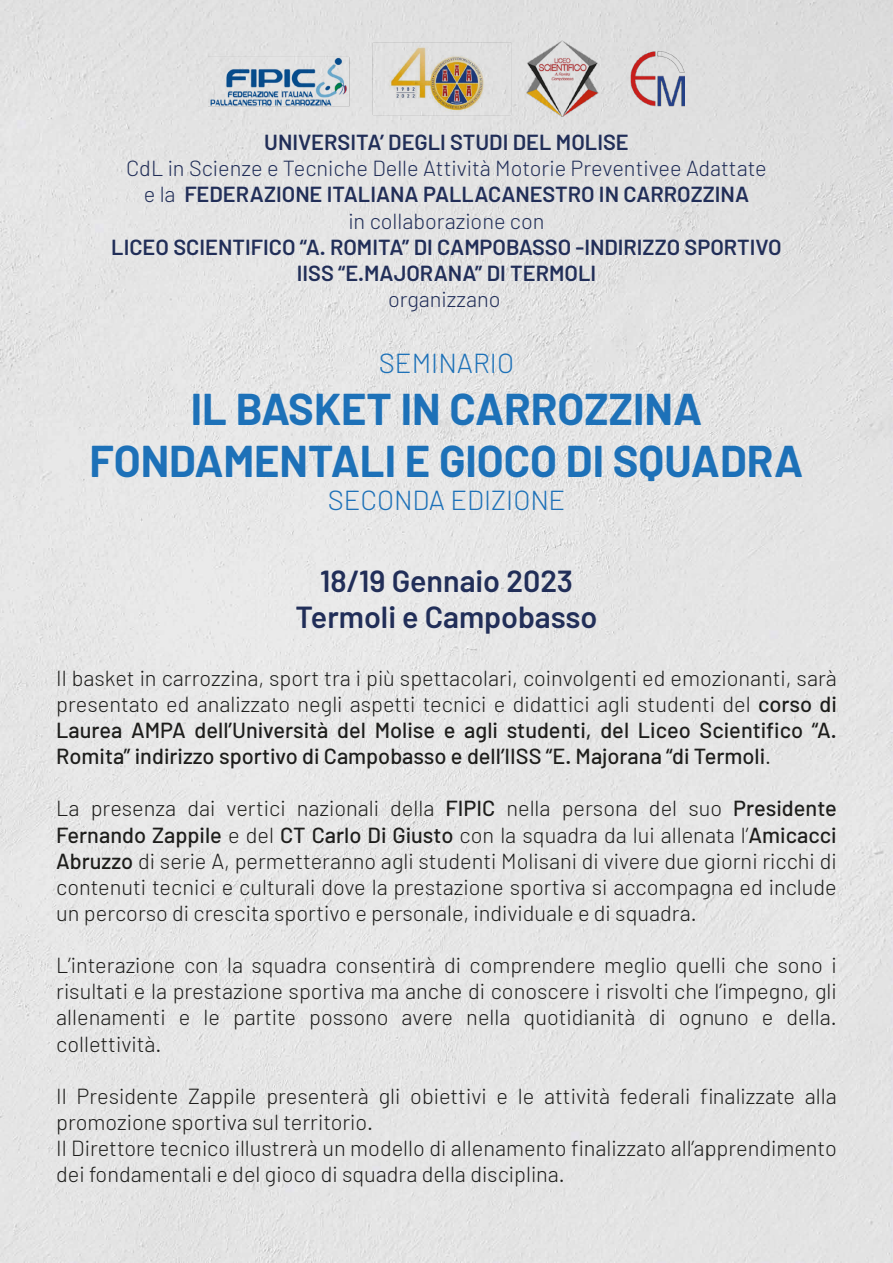
<style>
.page{position:relative;width:893px;height:1263px;background:#e5e5e5}
.page>*{position:absolute;margin:0;border:0;box-sizing:border-box;transform-origin:0 0}
.t1{font:700 43.5px/52.2px "Barlow";color:#1d71b8;text-align:center}
.t2{font:600 30.45px/36.5px "Barlow";color:#212e58;text-align:center}
.t3{font:300 27.45px "Barlow";color:#1d71b8}
.t4{font:300 21.75px/26.1px "Barlow";color:#1d1d1b;text-align:justify}
.t5{font:500 21.75px/26.1px "Barlow";color:#1d1d1b;text-align:justify}
.t6{font:300 21.75px/26.1px "Barlow";color:#212e58;text-align:center}
.t7{font:600 21.75px/26.1px "Barlow";color:#212e58;text-align:center}
.s1{font-weight:600}
.s2{font-weight:300}
.s3{font-weight:500}
</style>
<div class="page">
<img style="left:209px;top:40px;width:475px;height:77px">
<p class="t7" style="left:264px;top:129px;width:366px">UNIVERSITA’ DEGLI STUDI DEL MOLISE</p>
<p class="t6" style="left:126px;top:155px;width:642px">CdL in Scienze e Tecniche Delle Attività Motorie Preventivee Adattate e la <span class="s1">FEDERAZIONE ITALIANA PALLACANESTRO IN CARROZZINA<br></span>in collaborazione con</p>
<p class="t7" style="left:111px;top:233px;width:672px">LICEO SCIENTIFICO “A. ROMITA” DI CAMPOBASSO -INDIRIZZO SPORTIVO<br>IISS “E.MAJORANA” DI TERMOLI</p>
<p class="t6" style="left:388px;top:285px;width:114px">organizzano</p>
<p class="t3" style="left:379px;top:346px;width:137px">SEMINARIO</p>
<h1 class="t1" style="left:90px;top:383px;width:715px">IL BASKET IN CARROZZINA<br>FONDAMENTALI E GIOCO DI SQUADRA</h1>
<p class="t3" style="left:328px;top:483px;width:239px">SECONDA EDIZIONE</p>
<h2 class="t2" style="left:296px;top:562px;width:303px">18/19 Gennaio 2023<br>Termoli e Campobasso</h2>
<p class="t5" style="left:56px;top:664px;width:782px"><span class="s2">Il basket in carrozzina, sport tra i più spettacolari, coinvolgenti ed emozionanti, sarà presentato ed analizzato negli aspetti tecnici e didattici agli studenti del</span> corso di Laurea AMPA dell’Università del Molise e agli studenti, del Liceo Scientifico “A.<br>Romita” indirizzo sportivo di Campobasso e dell’IISS “E. Majorana “di Termoli<span class="s2">.</span></p>
<p class="t4" style="left:56px;top:795px;width:782px">La presenza dai vertici nazionali della <span class="s3">FIPIC</span> nella persona del suo <span class="s3">Presidente Fernando Zappile</span> e del <span class="s3">CT Carlo Di Giusto</span> con la squadra da lui allenata l’<span class="s3">Amicacci Abruzzo</span> di serie A, permetteranno agli studenti Molisani di vivere due giorni ricchi di contenuti tecnici e culturali dove la prestazione sportiva si accompagna ed include un percorso di crescita sportivo e personale, individuale e di squadra.</p>
<p class="t4" style="left:56px;top:952px;width:782px">L’interazione con la squadra consentirà di comprendere meglio quelli che sono i risultati e la prestazione sportiva ma anche di conoscere i risvolti che l’impegno, gli allenamenti e le partite possono avere nella quotidianità di ognuno e della. collettività.</p>
<p class="t4" style="left:56px;top:1082px;width:782px;text-align:left">Il Presidente Zappile presenterà gli obiettivi e le attività federali finalizzate alla promozione sportiva sul territorio.<br>Il Direttore tecnico illustrerà un modello di allenamento finalizzato all’apprendimento dei fondamentali e del gioco di squadra della disciplina.</p>
</div>
